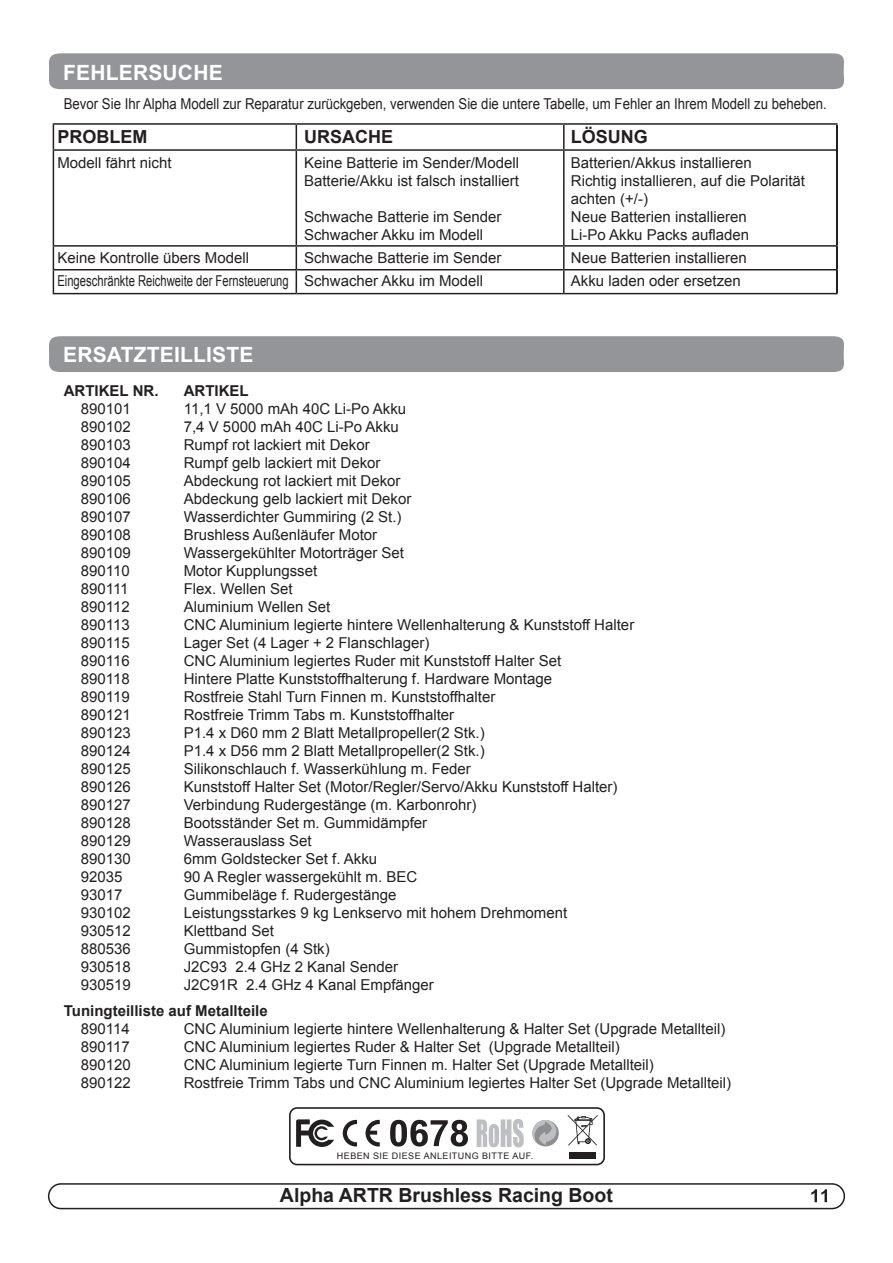
<style>
.page{position:relative;width:893px;height:1263px;background:#fff}
.page>*{position:absolute;margin:0;border:0;box-sizing:border-box;transform-origin:0 0}
.t1{font:700 21px "Arial";letter-spacing:.01em;color:#fff}
.t2{font:700 19.5px "Arial";color:#231f20}
.t3{font:700 18px "Arial";color:#231f20}
.t4{font:15px/18px "Arial";color:#231f20}
.t5{font:15px "Arial";color:#231f20;scale:.88 1}
.t6{font:700 15px "Arial";color:#231f20}
.t7{font:9px "Arial";letter-spacing:.05em;color:#231f20}
</style>
<div class="page">
<svg style="left:53px;top:123px;width:785px;height:171px"></svg>
<div style="left:49px;top:53px;width:795px;height:36px;background:#939598"></div>
<div style="left:48px;top:1183px;width:797px;height:26px;border:2px solid #231f20;border-radius:12px"></div>
<svg style="left:811px;top:1189px;width:16px;height:13px"></svg>
<div style="left:49px;top:336px;width:795px;height:36px;background:#939598"></div>
<div style="left:289px;top:1107px;width:316px;height:58px;border:2px solid #231f20;border-radius:7px"></div>
<div style="left:569px;top:1152px;width:27px;height:7px;background:#231f20"></div>
<svg style="left:567px;top:1115px;width:31px;height:30px"></svg>
<svg style="left:532px;top:1120px;width:27px;height:26px"></svg>
<svg style="left:532px;top:1120px;width:24px;height:25px"></svg>
<svg style="left:477px;top:1119px;width:47px;height:28px"></svg>
<svg style="left:296px;top:1119px;width:38px;height:28px"></svg>
<svg style="left:390px;top:1120px;width:78px;height:26px"></svg>
<svg style="left:343px;top:1120px;width:14px;height:26px"></svg>
<svg style="left:365px;top:1120px;width:15px;height:26px"></svg>
<h1 class="t1" style="left:63px;top:59px;width:161px">FEHLERSUCHE</h1>
<p class="t5" style="left:64px;top:94px;width:868px">Bevor Sie Ihr Alpha Modell zur Reparatur zurückgeben, verwenden Sie die untere Tabelle, um Fehler an Ihrem Modell zu beheben.</p>
<p class="t3" style="left:57px;top:125px;width:91px">PROBLEM</p>
<p class="t4" style="left:57px;top:154px;width:116px">Modell fährt nicht</p>
<p class="t4" style="left:57px;top:246px;width:233px;line-height:23.5px">Keine Kontrolle übers Modell<br>Eingeschränkte Reichweite der Fernsteuerung</p>
<p class="t3" style="left:304px;top:125px;width:90px">URSACHE</p>
<p class="t4" style="left:304px;top:154px;width:217px">Keine Batterie im Sender/Modell<br>Batterie/Akku ist falsch installiert</p>
<p class="t4" style="left:304px;top:208px;width:199px">Schwache Batterie im Sender<br>Schwacher Akku im Modell</p>
<p class="t4" style="left:304px;top:246px;width:199px;line-height:22.6px">Schwache Batterie im Sender<br>Schwacher Akku im Modell</p>
<h1 class="t1" style="left:63px;top:341px;width:192px">ERSATZTEILLISTE</h1>
<p class="t3" style="left:571px;top:125px;width:79px">LÖSUNG</p>
<p class="t4" style="left:571px;top:154px;width:236px">Batterien/Akkus installieren<br>Richtig installieren, auf die Polarität achten (+/-)<br>Neue Batterien installieren<br>Li-Po Akku Packs aufladen</p>
<p class="t4" style="left:571px;top:246px;width:177px;line-height:22.6px">Neue Batterien installieren<br>Akku laden oder ersetzen</p>
<p class="t6" style="left:64px;top:381px;width:96px">ARTIKEL NR.</p>
<p class="t6" style="left:184px;top:381px;width:66px">ARTIKEL</p>
<p class="t4" style="left:81px;top:400px;width:52px">890101</p>
<p class="t4" style="left:184px;top:400px;width:224px">11,1 V 5000 mAh 40C Li-Po Akku</p>
<p class="t4" style="left:81px;top:418px;width:52px">890102</p>
<p class="t4" style="left:184px;top:418px;width:217px">7,4 V 5000 mAh 40C Li-Po Akku</p>
<p class="t4" style="left:81px;top:436px;width:52px">890103</p>
<p class="t4" style="left:184px;top:436px;width:187px">Rumpf rot lackiert mit Dekor</p>
<p class="t4" style="left:81px;top:454px;width:52px">890104</p>
<p class="t4" style="left:184px;top:454px;width:198px">Rumpf gelb lackiert mit Dekor</p>
<p class="t4" style="left:81px;top:472px;width:52px">890105</p>
<p class="t4" style="left:184px;top:472px;width:218px">Abdeckung rot lackiert mit Dekor</p>
<p class="t4" style="left:81px;top:490px;width:52px">890106</p>
<p class="t4" style="left:184px;top:490px;width:229px">Abdeckung gelb lackiert mit Dekor</p>
<p class="t4" style="left:81px;top:508px;width:52px">890107</p>
<p class="t4" style="left:184px;top:508px;width:219px">Wasserdichter Gummiring (2 St.)</p>
<p class="t4" style="left:81px;top:526px;width:52px">890108</p>
<p class="t4" style="left:184px;top:526px;width:195px">Brushless Außenläufer Motor</p>
<p class="t4" style="left:81px;top:544px;width:52px">890109</p>
<p class="t4" style="left:184px;top:544px;width:222px">Wassergekühlter Motorträger Set</p>
<p class="t4" style="left:81px;top:562px;width:50px">890110</p>
<p class="t4" style="left:184px;top:562px;width:135px">Motor Kupplungsset</p>
<p class="t4" style="left:81px;top:580px;width:49px">890111</p>
<p class="t4" style="left:184px;top:580px;width:110px">Flex. Wellen Set</p>
<p class="t4" style="left:81px;top:598px;width:50px">890112</p>
<p class="t4" style="left:184px;top:598px;width:148px">Aluminium Wellen Set</p>
<p class="t4" style="left:81px;top:616px;width:50px">890113</p>
<p class="t4" style="left:184px;top:616px;width:452px">CNC Aluminium legierte hintere Wellenhalterung &amp; Kunststoff Halter</p>
<p class="t4" style="left:81px;top:634px;width:50px">890115</p>
<p class="t4" style="left:184px;top:634px;width:247px">Lager Set (4 Lager + 2 Flanschlager)</p>
<p class="t4" style="left:81px;top:652px;width:50px">890116</p>
<p class="t4" style="left:184px;top:652px;width:379px">CNC Aluminium legiertes Ruder mit Kunststoff Halter Set</p>
<p class="t4" style="left:81px;top:670px;width:50px">890118</p>
<p class="t4" style="left:184px;top:670px;width:370px">Hintere Platte Kunststoffhalterung f. Hardware Montage</p>
<p class="t4" style="left:81px;top:688px;width:50px">890119</p>
<p class="t4" style="left:184px;top:688px;width:313px">Rostfreie Stahl Turn Finnen m. Kunststoffhalter</p>
<p class="t4" style="left:81px;top:706px;width:52px">890121</p>
<p class="t4" style="left:184px;top:706px;width:272px">Rostfreie Trimm Tabs m. Kunststoffhalter</p>
<p class="t4" style="left:81px;top:724px;width:52px">890123</p>
<p class="t4" style="left:184px;top:724px;width:302px">P1.4 x D60 mm 2 Blatt Metallpropeller(2 Stk.)</p>
<p class="t4" style="left:81px;top:742px;width:52px">890124</p>
<p class="t4" style="left:184px;top:742px;width:302px">P1.4 x D56 mm 2 Blatt Metallpropeller(2 Stk.)</p>
<p class="t4" style="left:81px;top:760px;width:52px">890125</p>
<p class="t4" style="left:184px;top:760px;width:289px">Silikonschlauch f. Wasserkühlung m. Feder</p>
<p class="t4" style="left:81px;top:778px;width:52px">890126</p>
<p class="t4" style="left:184px;top:778px;width:435px">Kunststoff Halter Set (Motor/Regler/Servo/Akku Kunststoff Halter)</p>
<p class="t4" style="left:81px;top:796px;width:52px">890127</p>
<p class="t4" style="left:184px;top:796px;width:294px">Verbindung Rudergestänge (m. Karbonrohr)</p>
<p class="t4" style="left:81px;top:814px;width:52px">890128</p>
<p class="t4" style="left:184px;top:814px;width:245px">Bootsständer Set m. Gummidämpfer</p>
<p class="t4" style="left:81px;top:832px;width:52px">890129</p>
<p class="t4" style="left:184px;top:832px;width:129px">Wasserauslass Set</p>
<p class="t4" style="left:81px;top:850px;width:52px">890130</p>
<p class="t4" style="left:184px;top:850px;width:195px">6mm Goldstecker Set f. Akku</p>
<p class="t4" style="left:81px;top:868px;width:43px">92035</p>
<p class="t4" style="left:184px;top:868px;width:235px">90 A Regler wassergekühlt m. BEC</p>
<p class="t4" style="left:81px;top:886px;width:43px">93017</p>
<p class="t4" style="left:184px;top:886px;width:214px">Gummibeläge f. Rudergestänge</p>
<p class="t4" style="left:81px;top:904px;width:52px">930102</p>
<p class="t4" style="left:184px;top:904px;width:385px">Leistungsstarkes 9 kg Lenkservo mit hohem Drehmoment</p>
<p class="t4" style="left:81px;top:922px;width:52px">930512</p>
<p class="t4" style="left:184px;top:922px;width:92px">Klettband Set</p>
<p class="t4" style="left:81px;top:940px;width:52px">880536</p>
<p class="t4" style="left:184px;top:940px;width:147px">Gummistopfen (4 Stk)</p>
<p class="t4" style="left:81px;top:958px;width:52px">930518</p>
<p class="t4" style="left:184px;top:958px;width:216px">J2C93 2.4 GHz 2 Kanal Sender</p>
<p class="t4" style="left:81px;top:976px;width:52px">930519</p>
<p class="t4" style="left:184px;top:976px;width:252px">J2C91R 2.4 GHz 4 Kanal Empfänger</p>
<p class="t6" style="left:64px;top:1001px;width:205px">Tuningteilliste auf Metallteile</p>
<p class="t4" style="left:81px;top:1020px;width:50px">890114</p>
<p class="t4" style="left:184px;top:1020px;width:543px">CNC Aluminium legierte hintere Wellenhalterung &amp; Halter Set (Upgrade Metallteil)</p>
<p class="t4" style="left:81px;top:1038px;width:50px">890117</p>
<p class="t4" style="left:184px;top:1038px;width:437px">CNC Aluminium legiertes Ruder &amp; Halter Set (Upgrade Metallteil)</p>
<p class="t4" style="left:81px;top:1056px;width:52px">890120</p>
<p class="t4" style="left:184px;top:1056px;width:472px">CNC Aluminium legierte Turn Finnen m. Halter Set (Upgrade Metallteil)</p>
<p class="t4" style="left:81px;top:1074px;width:52px">890122</p>
<p class="t4" style="left:184px;top:1074px;width:549px">Rostfreie Trimm Tabs und CNC Aluminium legiertes Halter Set (Upgrade Metallteil)</p>
<p class="t7" style="left:337px;top:1150px;width:198px">HEBEN SIE DIESE ANLEITUNG BITTE AUF.</p>
<h2 class="t2" style="left:280px;top:1183px;width:334px">Alpha ARTR Brushless Racing Boot</h2>
</div>
